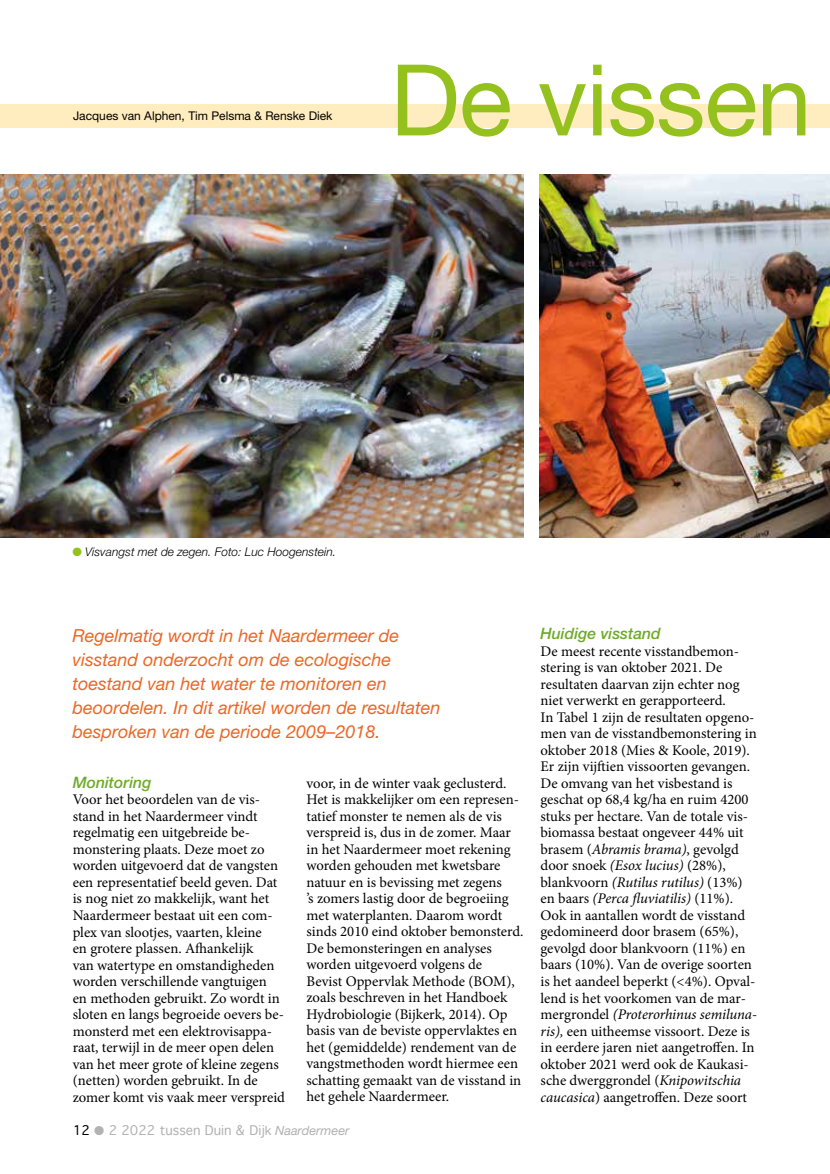
<style>
.page{position:relative;width:830px;height:1174px;background:#fff}
.page>*{position:absolute;margin:0;border:0;box-sizing:border-box;transform-origin:0 0}
.t1{font:99px "Helvetica Neue LT Std";letter-spacing:-.01em;color:#95c11f}
.t2{font:italic 18px/24px "Helvetica Neue LT Std";color:#ec6725}
.t3{font:italic 500 15.75px "Helvetica Neue LT Std";color:#6eab28}
.t4{font:14.7px/16.5px "Minion Pro";color:#000}
.t5{font:12.75px "Geneva";color:#b3b2b2}
.t6{font:italic 300 12px "Helvetica Neue LT Std";color:#000}
.t7{font:12px "Helvetica Neue LT Std";color:#000}
.s1{color:#95c11f}
.s2{color:#000}
.s3{font-family:"Helvetica Neue LT Std"}
.s4{font-family:"Helvetica Neue LT Std";font-style:italic}
.s5{font-style:italic}
</style>
<div class="page">
<div style="left:0;top:104px;width:829px;height:24px;background:#ffedc0"></div>
<img style="left:0;top:175px;width:523px;height:362px">
<img style="left:539px;top:175px;width:290px;height:362px">
<p class="t7" style="left:73px;top:109px;width:261px">Jacques van Alphen, Tim Pelsma &amp; Renske Diek</p>
<h1 class="t1" style="left:390px;top:41px;width:423px">De vissen</h1>
<p class="t6" style="left:72px;top:545px;width:265px"><span class="s1">●</span> Visvangst met de zegen. Foto: Luc Hoogenstein.</p>
<p class="t2" style="left:72px;top:623px;width:369px">Regelmatig wordt in het Naardermeer de visstand onderzocht om de ecologische toestand van het water te monitoren en beoordelen. In dit artikel worden de resultaten besproken van de periode 2009–2018.</p>
<p class="t3" style="left:73px;top:773px;width:80px">Monitoring</p>
<p class="t4" style="left:73px;top:791px;width:214px">Voor het beoordelen van de vis&shy;stand in het Naardermeer vindt regelmatig een uitgebreide be&shy;monstering plaats. Deze moet zo worden uitgevoerd dat de vangsten een representatief beeld geven. Dat is nog niet zo makkelijk, want het Naardermeer bestaat uit een com&shy;plex van slootjes, vaarten, kleine<br>en grotere plassen. Afhankelijk<br>van watertype en omstandigheden worden verschillende vangtuigen<br>en methoden gebruikt. Zo wordt in sloten en langs begroeide oevers be&shy;monsterd met een elektrovisappa&shy;raat, terwijl in de meer open delen van het meer grote of kleine zegens (netten) worden gebruikt. In de zomer komt vis vaak meer verspreid</p>
<p class="t4" style="left:306px;top:775px;width:218px">voor, in de winter vaak geclusterd.<br>Het is makkelijker om een represen&shy;tatief monster te nemen als de vis verspreid is, dus in de zomer. Maar in het Naardermeer moet rekening worden gehouden met kwetsbare natuur en is bevissing met zegens<br>’s zomers lastig door de begroeiing met waterplanten. Daarom wordt sinds 2010 eind oktober bemonsterd.<br>De bemonsteringen en analyses worden uitgevoerd volgens de<br>Bevist Oppervlak Methode (BOM), zoals beschreven in het Handboek Hydrobiologie (Bijkerk, 2014). Op basis van de beviste oppervlaktes en het (gemiddelde) rendement van de vangstmethoden wordt hiermee een schatting gemaakt van de visstand in het gehele Naardermeer.</p>
<p class="t5" style="left:73px;top:1122px;width:278px"><span class="s2">12</span> ● 2 2022 tussen Duin &amp; Dij<span class="s3">k</span> <span class="s4">Naardermeer</span></p>
<p class="t3" style="left:540px;top:624px;width:122px">Huidige visstand</p>
<p class="t4" style="left:540px;top:643px;width:218px">De meest recente visstandbemon&shy;stering is van oktober 2021. De resultaten daarvan zijn echter nog niet verwerkt en gerapporteerd.<br>In Tabel 1 zijn de resultaten opgeno&shy;men van de visstandbemonstering in oktober 2018 (Mies &amp; Koole, 2019).<br>Er zijn vijftien vissoorten gevangen.<br>De omvang van het visbestand is geschat op 68,4 kg/ha en ruim 4200 stuks per hectare. Van de totale vis&shy;biomassa bestaat ongeveer 44% uit brasem (<span class="s5">Abramis brama)</span>, gevolgd door snoek <span class="s5">(Esox lucius)</span> (28%), blankvoorn <span class="s5">(Rutilus rutilus)</span> (13%) en baars <span class="s5">(Perca fluviatilis)</span> (11%).<br>Ook in aantallen wordt de visstand gedomineerd door brasem (65%), gevolgd door blankvoorn (11%) en baars (10%). Van de overige soorten is het aandeel beperkt (&lt;4%). Opval&shy;lend is het voorkomen van de mar&shy;mergrondel <span class="s5">(Proterorhinus semiluna&shy;ris),</span> een uitheemse vissoort. Deze is in eerdere jaren niet aangetroffen. In oktober 2021 werd ook de Kaukasi&shy;sche dwerggrondel (<span class="s5">Knipowitschia caucasica</span>) aangetroffen. Deze soort</p>
</div>
